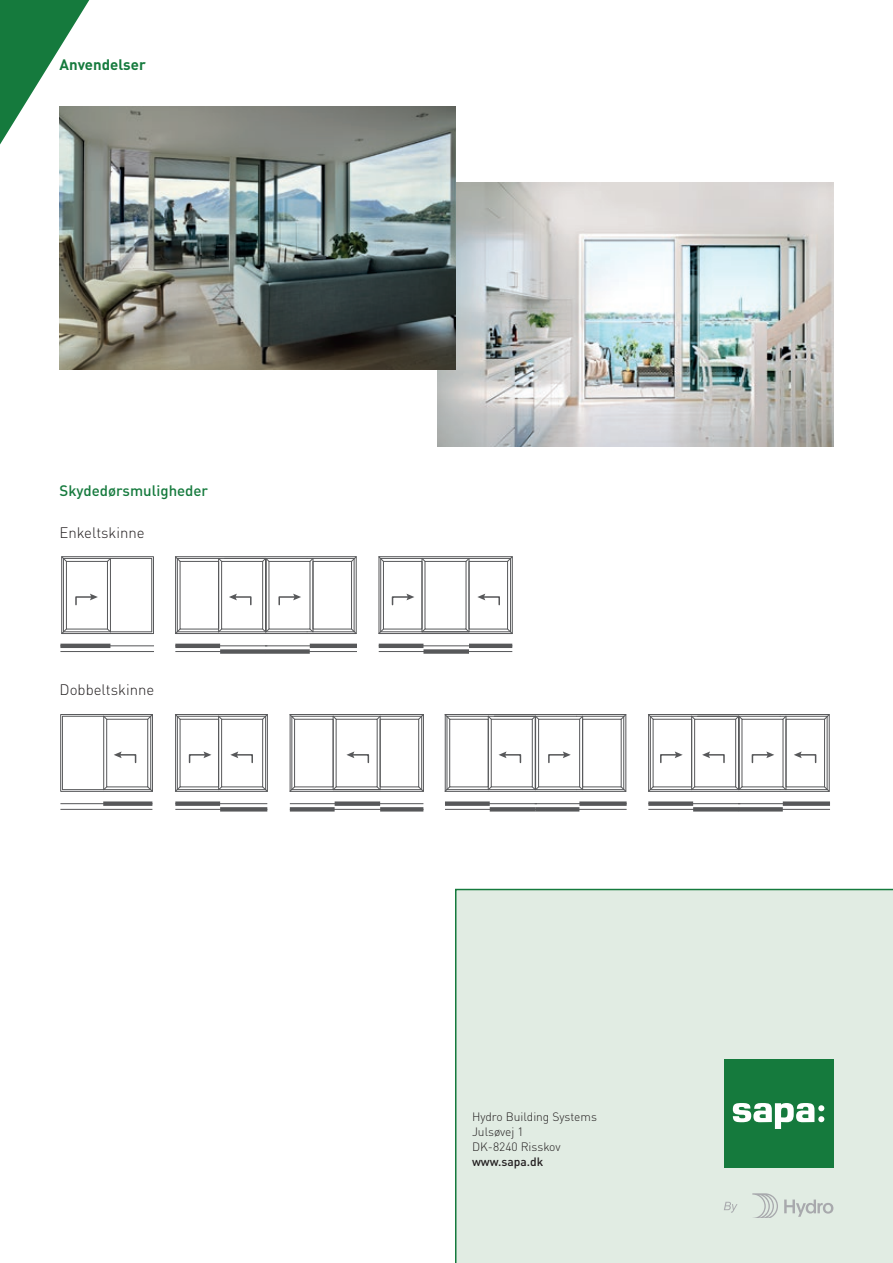
<style>
.page{position:relative;width:893px;height:1263px;background:#fff}
.page>*{position:absolute;margin:0;border:0;box-sizing:border-box;transform-origin:0 0}
.t1{font:300 15px "DIN Pro";color:#231f20}
.t2{font:500 15px "DIN Pro";color:#157a3d}
.t3{font:700 15px "DIN Pro";color:#157a3d}
.t4{font:300 12px/15px "DIN Pro";color:#231f20}
.t5{font:500 12px "DIN Pro";color:#231f20}
</style>
<div class="page">
<div style="left:455px;top:889px;width:438px;height:374px;background:#e1ece3"></div>
<div style="left:724px;top:1059px;width:109px;height:108px;background:#157a3d"></div>
<svg style="left:733px;top:1103px;width:91px;height:26px"></svg>
<svg style="left:784px;top:1199px;width:49px;height:18px"></svg>
<svg style="left:752px;top:1193px;width:26px;height:25px"></svg>
<svg style="left:724px;top:1202px;width:13px;height:11px"></svg>
<hr style="left:421px;top:716px;width:1px;height:74px;background:#57585a">
<div style="left:336px;top:719px;width:42px;height:68px;border:1px solid #57585a"></div>
<hr style="left:333px;top:716px;width:89px;height:1px;background:#57585a">
<hr style="left:292px;top:789px;width:130px;height:1px;background:#57585a">
<svg style="left:376px;top:716px;width:5px;height:4px"></svg>
<svg style="left:376px;top:786px;width:5px;height:3px"></svg>
<div style="left:290px;top:714px;width:134px;height:78px;border:1px solid #57585a"></div>
<svg style="left:289px;top:714px;width:48px;height:78px"></svg>
<div style="left:380px;top:719px;width:39px;height:68px;border:1px solid #57585a"></div>
<svg style="left:417px;top:714px;width:7px;height:6px"></svg>
<svg style="left:417px;top:786px;width:7px;height:6px"></svg>
<hr style="left:219px;top:789px;width:47px;height:1px;background:#57585a">
<hr style="left:265px;top:716px;width:1px;height:74px;background:#57585a">
<div style="left:221px;top:719px;width:42px;height:68px;border:1px solid #57585a"></div>
<hr style="left:219px;top:716px;width:47px;height:1px;background:#57585a">
<svg style="left:261px;top:716px;width:5px;height:4px"></svg>
<svg style="left:261px;top:786px;width:5px;height:4px"></svg>
<div style="left:175px;top:714px;width:93px;height:78px;border:1px solid #57585a"></div>
<hr style="left:780px;top:789px;width:47px;height:1px;background:#57585a">
<div style="left:786px;top:719px;width:39px;height:68px;border:1px solid #57585a"></div>
<svg style="left:823px;top:714px;width:7px;height:6px"></svg>
<svg style="left:823px;top:786px;width:7px;height:6px"></svg>
<hr style="left:827px;top:716px;width:1px;height:74px;background:#57585a">
<hr style="left:780px;top:716px;width:47px;height:1px;background:#57585a">
<hr style="left:307px;top:631px;width:47px;height:1px;background:#57585a">
<div style="left:313px;top:561px;width:39px;height:68px;border:1px solid #57585a"></div>
<svg style="left:350px;top:556px;width:7px;height:7px"></svg>
<svg style="left:350px;top:628px;width:7px;height:6px"></svg>
<hr style="left:354px;top:558px;width:1px;height:74px;background:#57585a">
<hr style="left:307px;top:558px;width:47px;height:1px;background:#57585a">
<hr style="left:510px;top:558px;width:1px;height:74px;background:#57585a">
<hr style="left:422px;top:558px;width:89px;height:1px;background:#57585a">
<hr style="left:381px;top:631px;width:130px;height:1px;background:#57585a">
<svg style="left:465px;top:558px;width:5px;height:5px"></svg>
<svg style="left:465px;top:628px;width:5px;height:4px"></svg>
<div style="left:379px;top:556px;width:134px;height:78px;border:1px solid #57585a"></div>
<div style="left:469px;top:561px;width:39px;height:68px;border:1px solid #57585a"></div>
<svg style="left:506px;top:556px;width:7px;height:7px"></svg>
<svg style="left:506px;top:628px;width:7px;height:6px"></svg>
<hr style="left:63px;top:631px;width:47px;height:1px;background:#57585a">
<hr style="left:63px;top:558px;width:1px;height:74px;background:#57585a">
<div style="left:66px;top:561px;width:42px;height:68px;border:1px solid #57585a"></div>
<hr style="left:63px;top:558px;width:47px;height:1px;background:#57585a">
<svg style="left:64px;top:558px;width:4px;height:5px"></svg>
<svg style="left:64px;top:628px;width:4px;height:4px"></svg>
<svg style="left:106px;top:558px;width:46px;height:74px"></svg>
<div style="left:61px;top:556px;width:93px;height:78px;border:1px solid #57585a"></div>
<hr style="left:110px;top:558px;width:1px;height:74px;background:#57585a">
<hr style="left:290px;top:809px;width:133px;height:1px;background:#57585a">
<hr style="left:290px;top:803px;width:133px;height:1px;background:#57585a">
<div style="left:335px;top:801px;width:45px;height:5px;background:#57585a"></div>
<svg style="left:290px;top:807px;width:45px;height:4px"></svg>
<svg style="left:380px;top:807px;width:43px;height:4px"></svg>
<svg style="left:75px;top:594px;width:23px;height:12px"></svg>
<svg style="left:175px;top:714px;width:48px;height:78px"></svg>
<svg style="left:230px;top:751px;width:23px;height:13px"></svg>
<svg style="left:378px;top:556px;width:48px;height:78px"></svg>
<svg style="left:477px;top:594px;width:23px;height:12px"></svg>
<svg style="left:648px;top:714px;width:139px;height:78px"></svg>
<svg style="left:175px;top:556px;width:139px;height:78px"></svg>
<svg style="left:346px;top:751px;width:24px;height:13px"></svg>
<svg style="left:794px;top:751px;width:23px;height:13px"></svg>
<hr style="left:60px;top:645px;width:94px;height:1px;background:#57585a">
<hr style="left:60px;top:644px;width:50px;height:4px;background:#57585a">
<hr style="left:60px;top:651px;width:94px;height:1px;background:#57585a">
<hr style="left:104px;top:789px;width:47px;height:1px;background:#57585a">
<hr style="left:150px;top:716px;width:1px;height:74px;background:#57585a">
<div style="left:106px;top:719px;width:42px;height:68px;border:1px solid #57585a"></div>
<hr style="left:104px;top:716px;width:47px;height:1px;background:#57585a">
<svg style="left:147px;top:716px;width:4px;height:4px"></svg>
<svg style="left:147px;top:786px;width:4px;height:4px"></svg>
<svg style="left:62px;top:716px;width:46px;height:74px"></svg>
<div style="left:60px;top:714px;width:93px;height:78px;border:1px solid #57585a"></div>
<hr style="left:103px;top:716px;width:1px;height:74px;background:#57585a">
<svg style="left:114px;top:751px;width:23px;height:13px"></svg>
<hr style="left:60px;top:803px;width:92px;height:1px;background:#57585a">
<hr style="left:60px;top:809px;width:92px;height:1px;background:#57585a">
<div style="left:103px;top:801px;width:49px;height:5px;background:#57585a"></div>
<hr style="left:175px;top:803px;width:92px;height:1px;background:#57585a">
<hr style="left:175px;top:809px;width:92px;height:1px;background:#57585a">
<svg style="left:220px;top:807px;width:47px;height:4px"></svg>
<div style="left:175px;top:801px;width:45px;height:5px;background:#57585a"></div>
<hr style="left:648px;top:803px;width:92px;height:1px;background:#57585a">
<hr style="left:648px;top:809px;width:92px;height:1px;background:#57585a">
<svg style="left:693px;top:807px;width:46px;height:4px"></svg>
<div style="left:648px;top:801px;width:45px;height:5px;background:#57585a"></div>
<hr style="left:738px;top:803px;width:92px;height:1px;background:#57585a">
<hr style="left:738px;top:809px;width:92px;height:1px;background:#57585a">
<div style="left:783px;top:801px;width:47px;height:5px;background:#57585a"></div>
<svg style="left:739px;top:807px;width:44px;height:4px"></svg>
<hr style="left:175px;top:645px;width:92px;height:1px;background:#57585a">
<hr style="left:175px;top:651px;width:92px;height:1px;background:#57585a">
<div style="left:220px;top:649px;width:46px;height:5px;background:#57585a"></div>
<hr style="left:175px;top:644px;width:45px;height:4px;background:#57585a">
<hr style="left:265px;top:645px;width:92px;height:1px;background:#57585a">
<hr style="left:265px;top:651px;width:92px;height:1px;background:#57585a">
<hr style="left:310px;top:644px;width:47px;height:4px;background:#57585a">
<div style="left:266px;top:649px;width:44px;height:5px;background:#57585a"></div>
<hr style="left:577px;top:789px;width:47px;height:1px;background:#57585a">
<div style="left:582px;top:719px;width:40px;height:68px;border:1px solid #57585a"></div>
<svg style="left:620px;top:714px;width:7px;height:6px"></svg>
<svg style="left:620px;top:786px;width:7px;height:6px"></svg>
<hr style="left:623px;top:716px;width:1px;height:74px;background:#57585a">
<hr style="left:577px;top:716px;width:47px;height:1px;background:#57585a">
<svg style="left:444px;top:714px;width:140px;height:78px"></svg>
<hr style="left:445px;top:803px;width:92px;height:1px;background:#57585a">
<hr style="left:445px;top:809px;width:92px;height:1px;background:#57585a">
<svg style="left:490px;top:807px;width:45px;height:4px"></svg>
<div style="left:445px;top:801px;width:45px;height:5px;background:#57585a"></div>
<hr style="left:535px;top:803px;width:92px;height:1px;background:#57585a">
<hr style="left:535px;top:809px;width:92px;height:1px;background:#57585a">
<div style="left:579px;top:801px;width:48px;height:5px;background:#57585a"></div>
<svg style="left:535px;top:807px;width:44px;height:4px"></svg>
<hr style="left:379px;top:645px;width:133px;height:1px;background:#57585a">
<hr style="left:379px;top:651px;width:133px;height:1px;background:#57585a">
<div style="left:423px;top:649px;width:46px;height:5px;background:#57585a"></div>
<hr style="left:379px;top:644px;width:44px;height:4px;background:#57585a">
<hr style="left:469px;top:644px;width:43px;height:4px;background:#57585a">
<img style="left:438px;top:183px;width:395px;height:263px">
<img style="left:60px;top:106px;width:395px;height:264px">
<svg style="left:0;top:0;width:89px;height:144px"></svg>
<p class="t3" style="left:60px;top:52px;width:88px">Anvendelser</p>
<p class="t2" style="left:60px;top:479px;width:150px">Skydedørsmuligheder</p>
<p class="t1" style="left:60px;top:521px;width:87px">Enkeltskinne</p>
<p class="t1" style="left:60px;top:678px;width:96px">Dobbeltskinne</p>
<p class="t4" style="left:472px;top:1108px;width:126px">Hydro Building Systems<br>Julsøvej 1<br>DK-8240 Risskov</p>
<p class="t5" style="left:472px;top:1152px;width:73px">www.sapa.dk</p>
</div>
